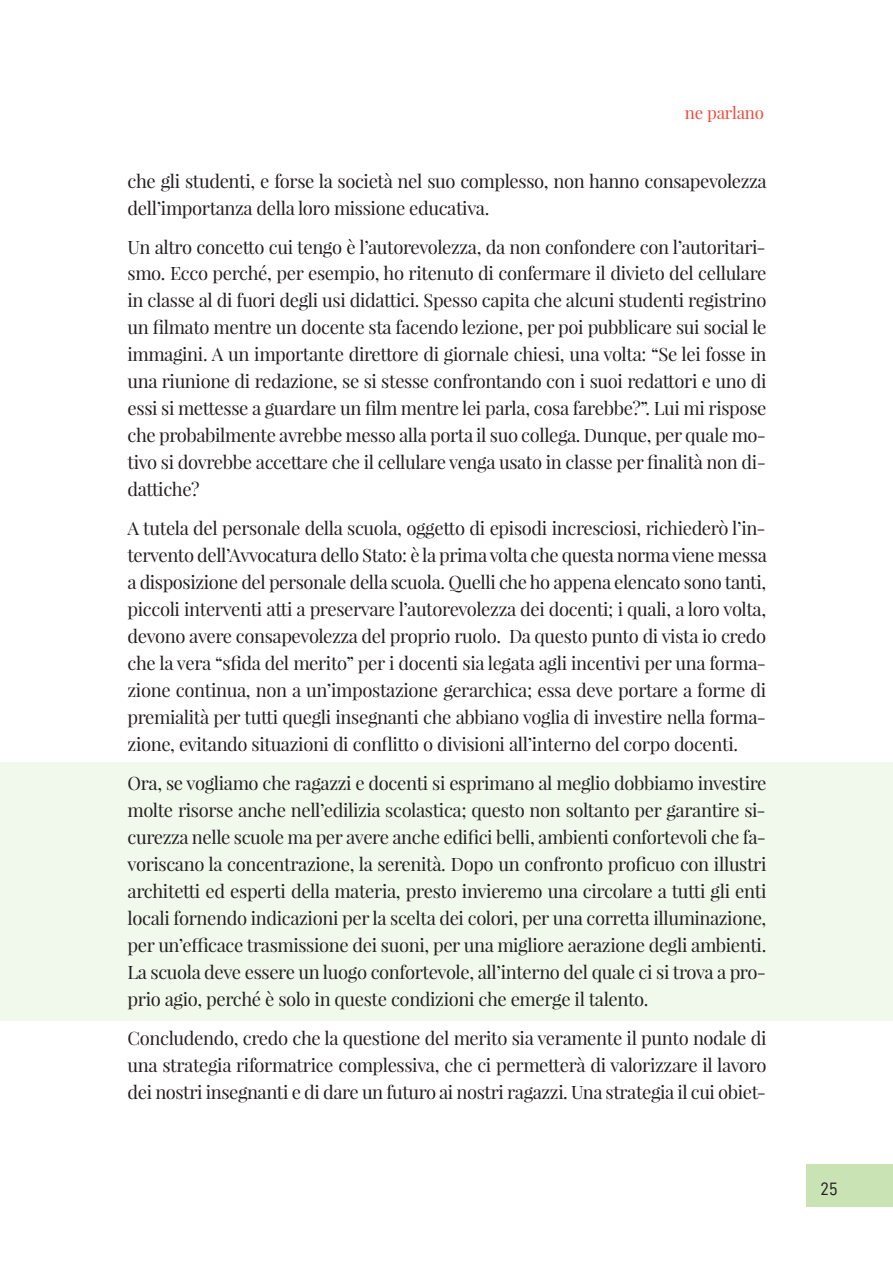
<style>
.page{position:relative;width:893px;height:1263px;background:#fff}
.page>*{position:absolute;margin:0;border:0;box-sizing:border-box;transform-origin:0 0}
.t1{font:18px/27px "Playfair Display";letter-spacing:-.025em;color:#231f20;text-align:justify}
.t2{font:18px "D DIN";color:#231f20}
.t3{font:16.5px "Playfair Display";letter-spacing:-.015em;color:#ef4b3d}
</style>
<div class="page">
<div style="left:0;top:762px;width:893px;height:259px;background:#f1f8ec"></div>
<div style="left:807px;top:1165px;width:86px;height:42px;background:#c9e3b5"></div>
<p class="t3" style="left:685px;top:106px;width:81px">ne parlano</p>
<p class="t1" style="left:128px;top:168px;width:641px">che gli studenti, e forse la società nel suo complesso, non hanno consapevolezza dell’importanza della loro missione educativa.</p>
<p class="t1" style="left:128px;top:234px;width:640px">Un altro concetto cui tengo è l’autorevolezza, da non confondere con l’autoritari&shy;smo. Ecco perché, per esempio, ho ritenuto di confermare il divieto del cellulare in classe al di fuori degli usi didattici. Spesso capita che alcuni studenti registrino un filmato mentre un docente sta facendo lezione, per poi pubblicare sui social le immagini. A un importante direttore di giornale chiesi, una volta: “Se lei fosse in una riunione di redazione, se si stesse confrontando con i suoi redattori e uno di essi si mettesse a guardare un film mentre lei parla, cosa farebbe?”. Lui mi rispose che probabilmente avrebbe messo alla porta il suo collega. Dunque, per quale mo&shy;tivo si dovrebbe accettare che il cellulare venga usato in classe per finalità non di&shy;dattiche?</p>
<p class="t1" style="left:128px;top:516px;width:641px">A tutela del personale della scuola, oggetto di episodi incresciosi, richiederò l’in&shy;tervento dell’Avvocatura dello Stato: è la prima volta che questa norma viene messa a disposizione del personale della scuola. Quelli che ho appena elencato sono tanti, piccoli interventi atti a preservare l’autorevolezza dei docenti; i quali, a loro volta, devono avere consapevolezza del proprio ruolo. Da questo punto di vista io credo che la vera “sfida del merito” per i docenti sia legata agli incentivi per una forma&shy;zione continua, non a un’impostazione gerarchica; essa deve portare a forme di premialità per tutti quegli insegnanti che abbiano voglia di investire nella forma&shy;zione, evitando situazioni di conflitto o divisioni all’interno del corpo docenti.</p>
<p class="t1" style="left:128px;top:771px;width:640px">Ora, se vogliamo che ragazzi e docenti si esprimano al meglio dobbiamo investire molte risorse anche nell’edilizia scolastica; questo non soltanto per garantire si&shy;curezza nelle scuole ma per avere anche edifici belli, ambienti confortevoli che fa&shy;voriscano la concentrazione, la serenità. Dopo un confronto proficuo con illustri architetti ed esperti della materia, presto invieremo una circolare a tutti gli enti locali fornendo indicazioni per la scelta dei colori, per una corretta illuminazione, per un’efficace trasmissione dei suoni, per una migliore aerazione degli ambienti.<br>La scuola deve essere un luogo confortevole, all’interno del quale ci si trova a pro&shy;prio agio, perché è solo in queste condizioni che emerge il talento.</p>
<p class="t1" style="left:128px;top:1026px;width:640px">Concludendo, credo che la questione del merito sia veramente il punto nodale di una strategia riformatrice complessiva, che ci permetterà di valorizzare il lavoro dei nostri insegnanti e di dare un futuro ai nostri ragazzi. Una strategia il cui obiet-</p>
<p class="t2" style="left:821px;top:1180px;width:19px">25</p>
</div>
